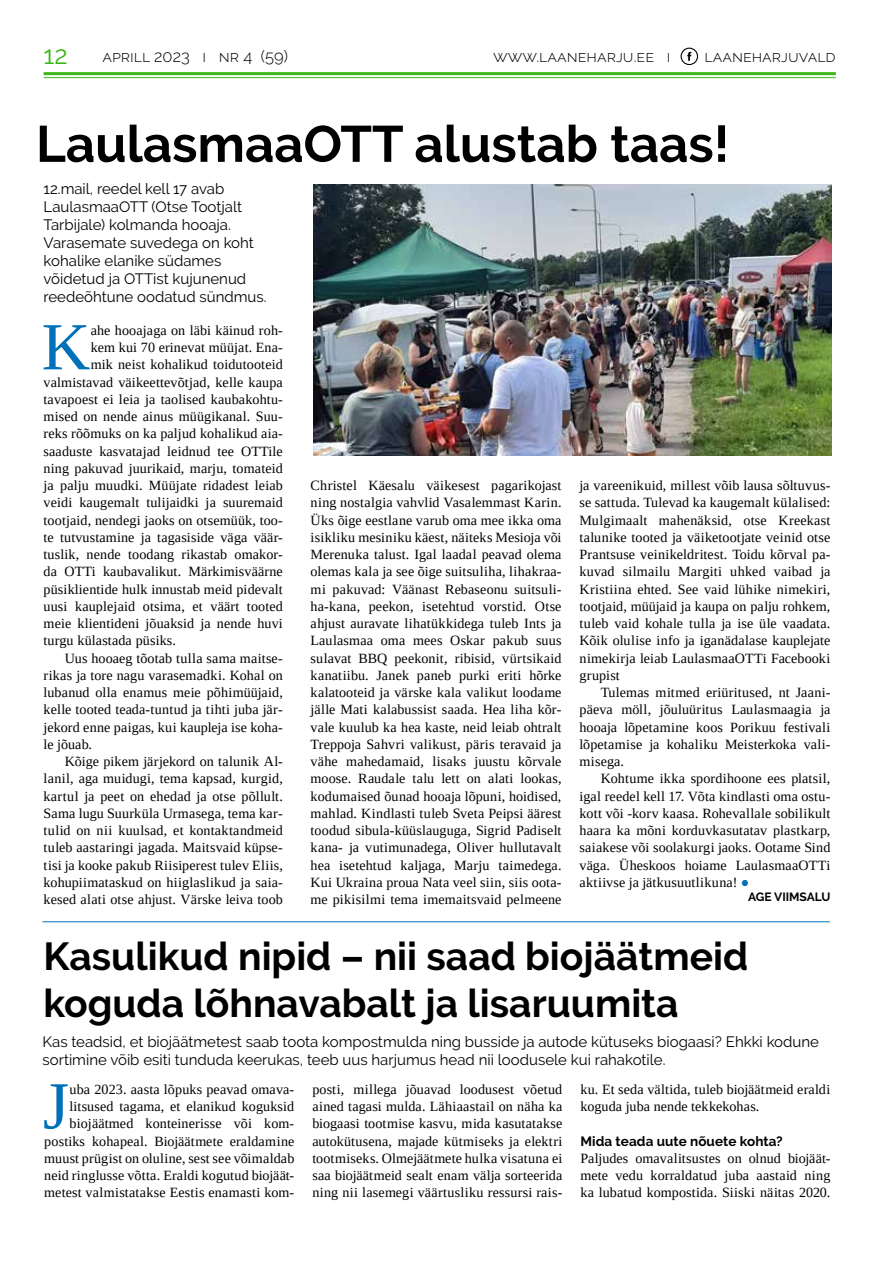
<style>
.page{position:relative;width:872px;height:1263px;background:#fff}
.page>*{position:absolute;margin:0;border:0;box-sizing:border-box;transform-origin:0 0}
.t1{font:67.5px "Tinos";color:#0071b9}
.t2{font:700 51px "Raleway";color:#000}
.t3{font:700 39px/46.8px "Raleway";color:#000}
.t4{font:25.5px "Raleway";color:#3ab916}
.t5{font:300 16.5px "Raleway";color:#000}
.t6{font:15px/18px "Raleway";color:#000}
.t7{font:14.1px/17.2px "Tinos";letter-spacing:.01em;color:#000;text-align:justify}
.t8{font:700 13.5px "Raleway";letter-spacing:.01em;color:#000}
.t9{font:700 12px "Raleway";color:#000}
.s1{color:#0071b9}
</style>
<div class="page">
<svg style="left:680px;top:48px;width:18px;height:17px"></svg>
<hr style="left:44px;top:72px;width:792px;height:3px;background:#3ab916">
<hr style="left:44px;top:77px;width:792px;height:1px;background:#3ab916">
<img style="left:314px;top:184px;width:517px;height:272px">
<hr style="left:42px;top:921px;width:787px;height:1px;background:#0071b9">
<h3 class="t4" style="left:44px;top:40px;width:26px">12</h3>
<p class="t5" style="left:102px;top:47px;width:187px">aprill 2023 i nr 4 (59)</p>
<p class="t5" style="left:493px;top:47px;width:179px">www.laaneharju.ee i</p>
<p class="t5" style="left:704px;top:47px;width:133px">laaneharjuvald</p>
<h2 class="t2" style="left:36px;top:115px;width:695px">LaulasmaaOTT alustab taas!</h2>
<p class="t6" style="left:44px;top:179px;width:225px">12.mail, reedel kell 17 avab<br>LaulasmaaOTT (Otse Tootjalt<br>Tarbijale) kolmanda hooaja.<br>Varasemate suvedega on koht kohalike elanike südames võidetud ja OTTist kujunenud reedeõhtune oodatud sündmus.</p>
<h1 class="t1" style="left:42px;top:303px;width:50px">K</h1>
<p class="t7" style="left:91px;top:321px;width:194px">ahe hooajaga on läbi käinud roh-</p>
<p class="t7" style="left:91px;top:339px;width:194px">kem kui 70 erinevat müüjat. Ena-</p>
<p class="t7" style="left:91px;top:356px;width:194px">mik neist kohalikud toidutooteid</p>
<p class="t7" style="left:44px;top:373px;width:241px">valmistavad väikeettevõtjad, kelle kaupa</p>
<p class="t7" style="left:44px;top:390px;width:241px">tavapoest ei leia ja taolised kaubakohtu-</p>
<p class="t7" style="left:44px;top:408px;width:241px">mised on nende ainus müügikanal. Suu-</p>
<p class="t7" style="left:44px;top:425px;width:241px">reks rõõmuks on ka paljud kohalikud aia-</p>
<p class="t7" style="left:44px;top:442px;width:241px">saaduste kasvatajad leidnud tee OTTile</p>
<p class="t7" style="left:44px;top:459px;width:241px">ning pakuvad juurikaid, marju, tomateid</p>
<p class="t7" style="left:44px;top:477px;width:241px">ja palju muudki. Müüjate ridadest leiab</p>
<p class="t7" style="left:44px;top:494px;width:241px">veidi kaugemalt tulijaidki ja suuremaid</p>
<p class="t7" style="left:44px;top:511px;width:241px">tootjaid, nendegi jaoks on otsemüük, too-</p>
<p class="t7" style="left:44px;top:528px;width:241px">te tutvustamine ja tagasiside väga väär-</p>
<p class="t7" style="left:44px;top:546px;width:241px">tuslik, nende toodang rikastab omakor-</p>
<p class="t7" style="left:44px;top:563px;width:241px">da OTTi kaubavalikut. Märkimisväärne</p>
<p class="t7" style="left:44px;top:580px;width:241px">püsiklientide hulk innustab meid pidevalt</p>
<p class="t7" style="left:44px;top:597px;width:241px">uusi kauplejaid otsima, et väärt tooted</p>
<p class="t7" style="left:44px;top:615px;width:241px">meie klientideni jõuaksid ja nende huvi</p>
<p class="t7" style="left:44px;top:632px;width:134px">turgu külastada püsiks.</p>
<p class="t7" style="left:65px;top:649px;width:219px">Uus hooaeg tõotab tulla sama maitse-</p>
<p class="t7" style="left:44px;top:666px;width:241px">rikas ja tore nagu varasemadki. Kohal on</p>
<p class="t7" style="left:44px;top:684px;width:241px">lubanud olla enamus meie põhimüüjaid,</p>
<p class="t7" style="left:44px;top:701px;width:241px">kelle tooted teada-tuntud ja tihti juba jär-</p>
<p class="t7" style="left:44px;top:718px;width:241px">jekord enne paigas, kui kaupleja ise koha-</p>
<p class="t7" style="left:44px;top:735px;width:50px">le jõuab.</p>
<p class="t7" style="left:65px;top:753px;width:219px">Kõige pikem järjekord on talunik Al-</p>
<p class="t7" style="left:44px;top:770px;width:241px">lanil, aga muidugi, tema kapsad, kurgid,</p>
<p class="t7" style="left:44px;top:787px;width:241px">kartul ja peet on ehedad ja otse põllult.</p>
<p class="t7" style="left:44px;top:804px;width:241px">Sama lugu Suurküla Urmasega, tema kar-</p>
<p class="t7" style="left:44px;top:822px;width:241px">tulid on nii kuulsad, et kontaktandmeid</p>
<p class="t7" style="left:44px;top:839px;width:241px">tuleb aastaringi jagada. Maitsvaid küpse-</p>
<p class="t7" style="left:44px;top:856px;width:241px">tisi ja kooke pakub Riisiperest tulev Eliis,</p>
<p class="t7" style="left:44px;top:873px;width:241px">kohupiimataskud on hiiglaslikud ja saia-</p>
<p class="t7" style="left:44px;top:891px;width:241px">kesed alati otse ahjust. Värske leiva toob</p>
<p class="t7" style="left:311px;top:477px;width:252px">Christel Käesalu väikesest pagarikojast ning nostalgia vahvlid Vasalemmast Karin.<br>Üks õige eestlane varub oma mee ikka oma isikliku mesiniku käest, näiteks Mesioja või Merenuka talust. Igal laadal peavad olema olemas kala ja see õige suitsuliha, lihakraa&shy;mi pakuvad: Väänast Rebaseonu suitsuli&shy;ha-kana, peekon, isetehtud vorstid. Otse ahjust auravate lihatükkidega tuleb Ints ja Laulasmaa oma mees Oskar pakub suus sulavat BBQ peekonit, ribisid, vürtsikaid kanatiibu. Janek paneb purki eriti hõrke kalatooteid ja värske kala valikut loodame jälle Mati kalabussist saada. Hea liha kõr&shy;vale kuulub ka hea kaste, neid leiab ohtralt Treppoja Sahvri valikust, päris teravaid ja vähe mahedamaid, lisaks juustu kõrvale moose. Raudale talu lett on alati lookas, kodumaised õunad hooaja lõpuni, hoidised, mahlad. Kindlasti tuleb Sveta Peipsi äärest toodud sibula-küüslauguga, Sigrid Padiselt kana- ja vutimunadega, Oliver hullutavalt hea isetehtud kaljaga, Marju taimedega.<br>Kui Ukraina proua Nata veel siin, siis oota&shy;me pikisilmi tema imemaitsvaid pelmeene</p>
<p class="t7" style="left:579px;top:477px;width:252px">ja vareenikuid, millest võib lausa sõltuvus&shy;se sattuda. Tulevad ka kaugemalt külalised:<br>Mulgimaalt mahenäksid, otse Kreekast talunike tooted ja väiketootjate veinid otse Prantsuse veinikeldritest. Toidu kõrval pa&shy;kuvad silmailu Margiti uhked vaibad ja Kristiina ehted. See vaid lühike nimekiri, tootjaid, müüjaid ja kaupa on palju rohkem, tuleb vaid kohale tulla ja ise üle vaadata.<br>Kõik olulise info ja iganädalase kauplejate nimekirja leiab LaulasmaaOTTi Facebooki grupist</p>
<p class="t7" style="left:579px;top:684px;width:252px;text-indent:21px">Tulemas mitmed eriüritused, nt Jaani&shy;päeva möll, jõuluüritus Laulasmaagia ja hooaja lõpetamine koos Porikuu festivali lõpetamise ja kohaliku Meisterkoka vali&shy;misega.</p>
<p class="t7" style="left:579px;top:770px;width:252px;text-indent:21px">Kohtume ikka spordihoone ees platsil, igal reedel kell 17. Võta kindlasti oma ostu&shy;kott või -korv kaasa. Rohevallale sobilikult haara ka mõni korduvkasutatav plastkarp, saiakese või soolakurgi jaoks. Ootame Sind väga. Üheskoos hoiame LaulasmaaOTTi aktiivse ja jätkusuutlikuna! <span class="s1">●</span></p>
<p class="t9" style="left:748px;top:890px;width:84px">AGE VIIMSALU</p>
<h3 class="t3" style="left:43px;top:933px;width:706px">Kasulikud nipid – nii saad biojäätmeid koguda lõhnavabalt ja lisaruumita</h3>
<p class="t6" style="left:43px;top:1032px;width:778px">Kas teadsid, et biojäätmetest saab toota kompostmulda ning busside ja autode kütuseks biogaasi? Ehkki kodune sortimine võib esiti tunduda keerukas, teeb uus harjumus head nii loodusele kui rahakotile.</p>
<h1 class="t1" style="left:43px;top:1062px;width:28px">J</h1>
<p class="t7" style="left:44px;top:1080px;width:251px;text-align:right">uba 2023. aasta lõpuks peavad omava&shy;litsused tagama, et elanikud koguksid biojäätmed konteinerisse või kom&shy;postiks kohapeal. Biojäätmete eraldamine muust prügist on oluline, sest see võimaldab neid ringlusse võtta. Eraldi kogutud biojäät&shy;metest valmistatakse Eestis enamasti kom-</p>
<p class="t7" style="left:312px;top:1080px;width:251px">posti, millega jõuavad loodusest võetud ained tagasi mulda. Lähiaastail on näha ka biogaasi tootmise kasvu, mida kasutatakse autokütusena, majade kütmiseks ja elektri tootmiseks. Olmejäätmete hulka visatuna ei saa biojäätmeid sealt enam välja sorteerida ning nii lasemegi väärtusliku ressursi rais-</p>
<p class="t7" style="left:580px;top:1080px;width:251px">ku. Et seda vältida, tuleb biojäätmeid eraldi koguda juba nende tekkekohas.</p>
<p class="t8" style="left:580px;top:1133px;width:204px">Mida teada uute nõuete kohta?</p>
<p class="t7" style="left:580px;top:1149px;width:251px">Paljudes omavalitsustes on olnud biojäät&shy;mete vedu korraldatud juba aastaid ning ka lubatud kompostida. Siiski näitas 2020.</p>
</div>
